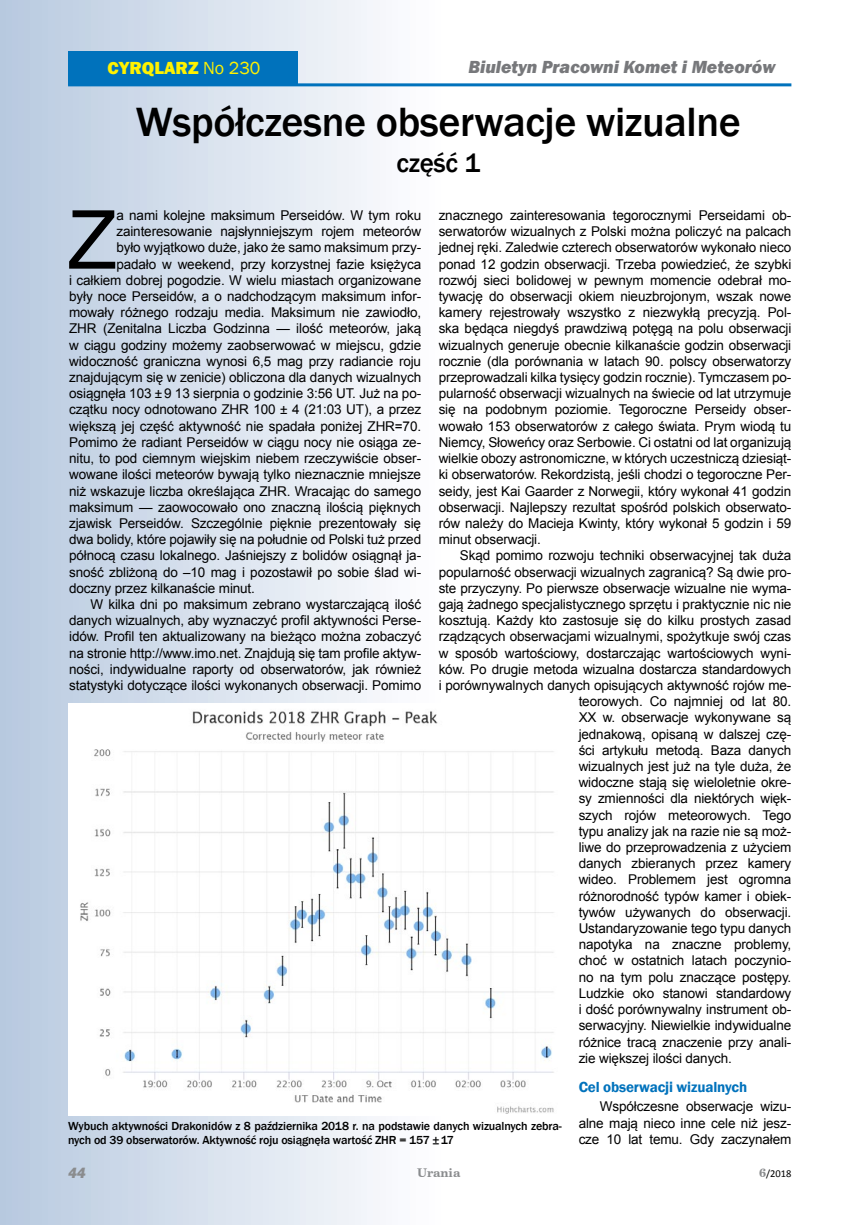
<style>
.page{position:relative;width:851px;height:1225px;background:#fff}
.page>*{position:absolute;margin:0;border:0;box-sizing:border-box;transform-origin:0 0}
.t1{font:81.45px "Arial";color:#000}
.t2{font:500 42px "Franklin Gothic";letter-spacing:-.01em;color:#000}
.t3{font:500 27px "Franklin Gothic";letter-spacing:-.01em;color:#000}
.t4{font:italic 800 18px "Franklin Gothic";color:#77787b}
.t5{font:800 18px "Franklin Gothic";color:#fff200}
.t6{font:600 15px "Franklin Gothic";letter-spacing:-.01em;color:#0072bc}
.t7{font:italic 800 15px "Franklin Gothic";color:#8a8c8e}
.t8{font:13.5px/16.2px "Arial";letter-spacing:-.01em;color:#000;text-align:justify}
.t9{font:500 12px/14.4px "Franklin Gothic";letter-spacing:-.01em;color:#000}
.t10{font:700 12px "Century Schoolbook BT";color:#8a8c8e}
.t11{font:10.5px "Calibri";color:#000}
.s1{font-weight:400}
.s2{font-family:"Century Schoolbook BT";font-weight:700;font-size:12px;color:#8a8c8e}
</style>
<div class="page">
<hr style="left:68px;top:83px;width:723px;height:3px;background:#0072bc">
<div style="left:68px;top:51px;width:230px;height:34px;background:#0072bc"></div>
<img style="left:80px;top:709px;width:474px;height:405px">
<h3 class="t5" style="left:107px;top:56px;width:154px">CYRQLARZ <span class="s1">No 230</span></h3>
<h3 class="t4" style="left:468px;top:55px;width:308px">Biuletyn Pracowni Komet i Meteorów</h3>
<h2 class="t2" style="left:136px;top:96px;width:606px">Współczesne obserwacje wizualne</h2>
<h3 class="t3" style="left:396px;top:147px;width:85px">część 1</h3>
<p class="t8" style="left:438px;top:207px;width:354px">znacznego zainteresowania tegorocznymi Perseidami ob&shy;serwatorów wizualnych z Polski można policzyć na palcach jednej ręki. Zaledwie czterech obserwatorów wykonało nieco ponad 12 godzin obserwacji. Trzeba powiedzieć, że szybki rozwój sieci bolidowej w pewnym momencie odebrał mo&shy;tywację do obserwacji okiem nieuzbrojonym, wszak nowe kamery rejestrowały wszystko z niezwykłą precyzją. Pol&shy;ska będąca niegdyś prawdziwą potęgą na polu obserwacji wizualnych generuje obecnie kilkanaście godzin obserwacji rocznie (dla porównania w latach 90. polscy obserwatorzy przeprowadzali kilka tysięcy godzin rocznie). Tymczasem po&shy;pularność obserwacji wizualnych na świecie od lat utrzymuje się na podobnym poziomie. Tegoroczne Perseidy obser&shy;wowało 153 obserwatorów z całego świata. Prym wiodą tu Niemcy, Słoweńcy oraz Serbowie. Ci ostatni od lat organizują wielkie obozy astronomiczne, w których uczestniczą dziesiąt&shy;ki obserwatorów. Rekordzistą, jeśli chodzi o tegoroczne Per&shy;seidy, jest Kai Gaarder z Norwegii, który wykonał 41 godzin obserwacji. Najlepszy rezultat spośród polskich obserwato&shy;rów należy do Macieja Kwinty, który wykonał 5 godzin i 59 minut obserwacji.</p>
<p class="t8" style="left:460px;top:547px;width:333px">Skąd pomimo rozwoju techniki obserwacyjnej tak duża</p>
<p class="t8" style="left:438px;top:564px;width:354px">popularność obserwacji wizualnych zagranicą? Są dwie pro-</p>
<p class="t8" style="left:438px;top:580px;width:354px">ste przyczyny. Po pierwsze obserwacje wizualne nie wyma-</p>
<p class="t8" style="left:438px;top:596px;width:354px">gają żadnego specjalistycznego sprzętu i praktycznie nic nie</p>
<p class="t8" style="left:438px;top:612px;width:354px">kosztują. Każdy kto zastosuje się do kilku prostych zasad</p>
<p class="t8" style="left:438px;top:628px;width:354px">rządzących obserwacjami wizualnymi, spożytkuje swój czas</p>
<p class="t8" style="left:438px;top:645px;width:354px">w sposób wartościowy, dostarczając wartościowych wyni-</p>
<p class="t8" style="left:438px;top:661px;width:354px">ków. Po drugie metoda wizualna dostarcza standardowych</p>
<p class="t8" style="left:438px;top:677px;width:354px">i porównywalnych danych opisujących aktywność rojów me-</p>
<p class="t8" style="left:578px;top:693px;width:214px">teorowych. Co najmniej od lat 80.</p>
<p class="t8" style="left:578px;top:709px;width:214px">XX w. obserwacje wykonywane są</p>
<p class="t8" style="left:578px;top:726px;width:214px">jednakową, opisaną w dalszej czę-</p>
<p class="t8" style="left:578px;top:742px;width:214px">ści artykułu metodą. Baza danych</p>
<p class="t8" style="left:578px;top:758px;width:214px">wizualnych jest już na tyle duża, że</p>
<p class="t8" style="left:578px;top:774px;width:214px">widoczne stają się wieloletnie okre-</p>
<p class="t8" style="left:578px;top:790px;width:214px">sy zmienności dla niektórych więk-</p>
<p class="t8" style="left:578px;top:807px;width:214px">szych rojów meteorowych. Tego</p>
<p class="t8" style="left:578px;top:823px;width:214px">typu analizy jak na razie nie są moż-</p>
<p class="t8" style="left:578px;top:839px;width:214px">liwe do przeprowadzenia z użyciem</p>
<p class="t8" style="left:578px;top:855px;width:214px">danych zbieranych przez kamery</p>
<p class="t8" style="left:578px;top:871px;width:214px">wideo. Problemem jest ogromna</p>
<p class="t8" style="left:578px;top:888px;width:214px">różnorodność typów kamer i obiek-</p>
<p class="t8" style="left:578px;top:904px;width:214px">tywów używanych do obserwacji.</p>
<p class="t8" style="left:578px;top:920px;width:214px">Ustandaryzowanie tego typu danych</p>
<p class="t8" style="left:578px;top:936px;width:214px">napotyka na znaczne problemy,</p>
<p class="t8" style="left:578px;top:952px;width:214px">choć w ostatnich latach poczynio-</p>
<p class="t8" style="left:578px;top:969px;width:214px">no na tym polu znaczące postępy.</p>
<p class="t8" style="left:578px;top:985px;width:214px">Ludzkie oko stanowi standardowy</p>
<p class="t8" style="left:578px;top:1001px;width:214px">i dość porównywalny instrument ob-</p>
<p class="t8" style="left:578px;top:1017px;width:214px">serwacyjny. Niewielkie indywidualne</p>
<p class="t8" style="left:578px;top:1033px;width:214px">różnice tracą znaczenie przy anali-</p>
<p class="t8" style="left:578px;top:1050px;width:155px">zie większej ilości danych.</p>
<p class="t6" style="left:578px;top:1077px;width:170px">Cel obserwacji wizualnych</p>
<p class="t8" style="left:578px;top:1098px;width:214px;text-indent:21px">Współczesne obserwacje wizu&shy;alne mają nieco inne cele niż jesz&shy;cze 10 lat temu. Gdy zaczynałem</p>
<h1 class="t1" style="left:67px;top:187px;width:51px">Z</h1>
<p class="t8" style="left:116px;top:207px;width:306px">a nami kolejne maksimum Perseidów. W tym roku</p>
<p class="t8" style="left:116px;top:223px;width:306px">zainteresowanie najsłynniejszym rojem meteorów</p>
<p class="t8" style="left:116px;top:240px;width:306px">było wyjątkowo duże, jako że samo maksimum przy-</p>
<p class="t8" style="left:116px;top:256px;width:306px">padało w weekend, przy korzystnej fazie księżyca</p>
<p class="t8" style="left:69px;top:272px;width:353px">i całkiem dobrej pogodzie. W wielu miastach organizowane</p>
<p class="t8" style="left:69px;top:288px;width:353px">były noce Perseidów, a o nadchodzącym maksimum infor-</p>
<p class="t8" style="left:69px;top:304px;width:353px">mowały różnego rodzaju media. Maksimum nie zawiodło,</p>
<p class="t8" style="left:69px;top:321px;width:353px">ZHR (Zenitalna Liczba Godzinna — ilość meteorów, jaką</p>
<p class="t8" style="left:69px;top:337px;width:353px">w ciągu godziny możemy zaobserwować w miejscu, gdzie</p>
<p class="t8" style="left:69px;top:353px;width:353px">widoczność graniczna wynosi 6,5 mag przy radiancie roju</p>
<p class="t8" style="left:69px;top:369px;width:353px">znajdującym się w zenicie) obliczona dla danych wizualnych</p>
<p class="t8" style="left:69px;top:385px;width:353px">osiągnęła 103 ±9 13 sierpnia o godzinie 3:56 UT. Już na po-</p>
<p class="t8" style="left:69px;top:402px;width:353px">czątku nocy odnotowano ZHR 100 ± 4 (21:03 UT), a przez</p>
<p class="t8" style="left:69px;top:418px;width:353px">większą jej część aktywność nie spadała poniżej ZHR=70.</p>
<p class="t8" style="left:69px;top:434px;width:353px">Pomimo że radiant Perseidów w ciągu nocy nie osiąga ze-</p>
<p class="t8" style="left:69px;top:450px;width:353px">nitu, to pod ciemnym wiejskim niebem rzeczywiście obser-</p>
<p class="t8" style="left:69px;top:466px;width:353px">wowane ilości meteorów bywają tylko nieznacznie mniejsze</p>
<p class="t8" style="left:69px;top:483px;width:353px">niż wskazuje liczba określająca ZHR. Wracając do samego</p>
<p class="t8" style="left:69px;top:499px;width:353px">maksimum — zaowocowało ono znaczną ilością pięknych</p>
<p class="t8" style="left:69px;top:515px;width:353px">zjawisk Perseidów. Szczególnie pięknie prezentowały się</p>
<p class="t8" style="left:69px;top:531px;width:353px">dwa bolidy, które pojawiły się na południe od Polski tuż przed</p>
<p class="t8" style="left:69px;top:547px;width:353px">północą czasu lokalnego. Jaśniejszy z bolidów osiągnął ja-</p>
<p class="t8" style="left:69px;top:564px;width:353px">sność zbliżoną do –10 mag i pozostawił po sobie ślad wi-</p>
<p class="t8" style="left:69px;top:580px;width:187px">doczny przez kilkanaście minut.</p>
<p class="t8" style="left:90px;top:596px;width:332px">W kilka dni po maksimum zebrano wystarczającą ilość</p>
<p class="t8" style="left:69px;top:612px;width:353px">danych wizualnych, aby wyznaczyć profil aktywności Perse-</p>
<p class="t8" style="left:69px;top:628px;width:353px">idów. Profil ten aktualizowany na bieżąco można zobaczyć</p>
<p class="t8" style="left:69px;top:645px;width:353px">na stronie http://www.imo.net. Znajdują się tam profile aktyw-</p>
<p class="t8" style="left:69px;top:661px;width:353px">ności, indywidualne raporty od obserwatorów, jak również</p>
<p class="t8" style="left:69px;top:677px;width:353px">statystyki dotyczące ilości wykonanych obserwacji. Pomimo</p>
<p class="t9" style="left:68px;top:1118px;width:495px">Wybuch aktywności Drakonidów z 8 października 2018 r. na podstawie danych wizualnych zebra&shy;nych od 39 obserwatorów. Aktywność roju osiągnęła wartość ZHR = 157 ±17</p>
<p class="t7" style="left:68px;top:1163px;width:19px">44</p>
<p class="t10" style="left:417px;top:1164px;width:45px">Urania</p>
<p class="t11" style="left:759px;top:1166px;width:34px"><span class="s2">6</span>/2018</p>
</div>
